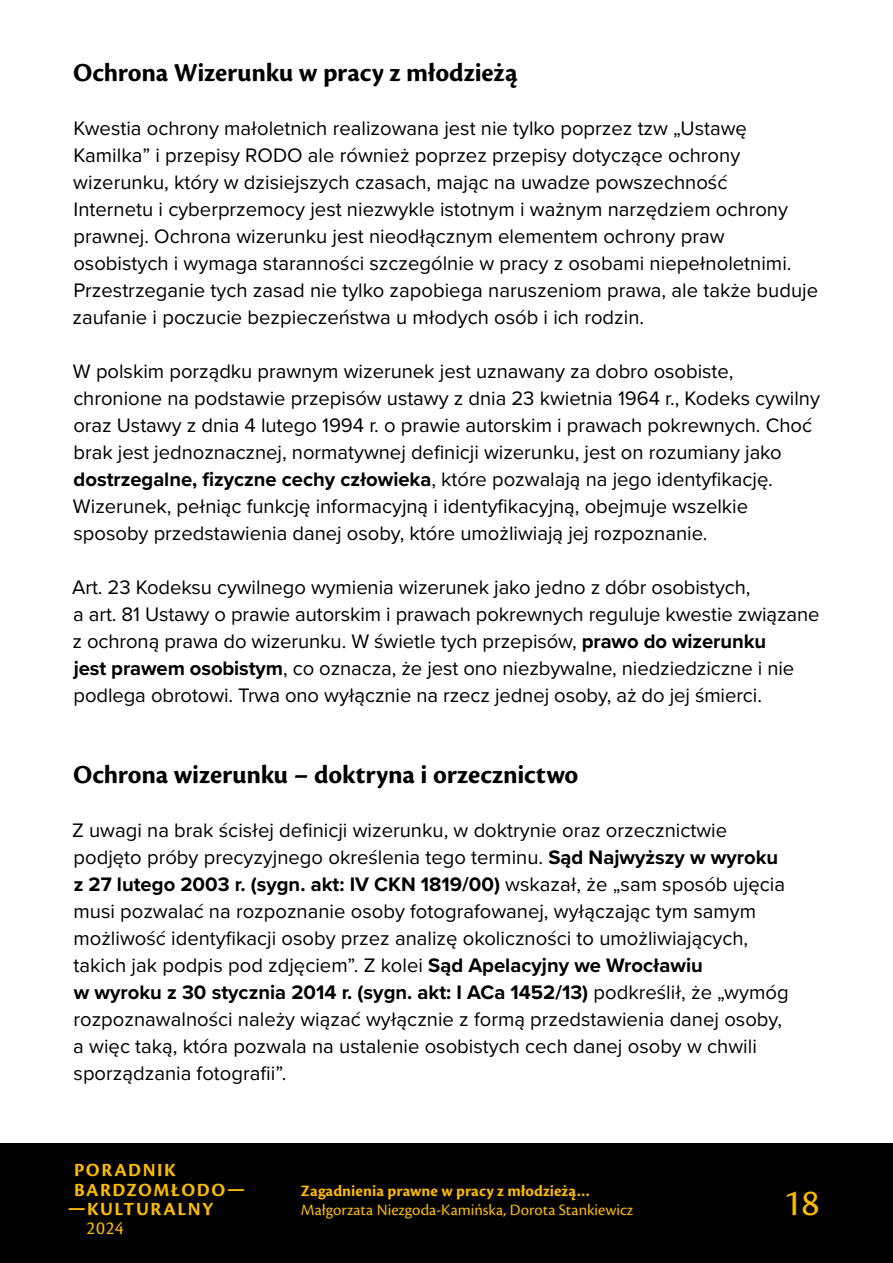
<style>
.page{position:relative;width:893px;height:1263px;background:#fff}
.page>*{position:absolute;margin:0;border:0;box-sizing:border-box;transform-origin:0 0}
.t1{font:39px "Cronos Pro";color:#fbba00}
.t2{font:700 27px "Cronos Pro";letter-spacing:-.005em;color:#000}
.a4o{font:20.25px/27px "Proxima Nova";color:#000}
.t3{font:700 19.35px "Cronos Pro";letter-spacing:.08em;color:#fbba00}
.t4{font:19.35px "Cronos Pro";color:#fbba00}
.t5{font:16.5px "Cronos Pro";color:#fbba00}
.t6{font:700 16.5px "Cronos Pro";letter-spacing:.005em;color:#fbba00}
.s1{font-weight:700}
</style>
<div class="page">
<div style="left:0;top:1144px;width:893px;height:119px;background:#000"></div>
<h2 class="t2" style="left:73px;top:57px;width:446px">Ochrona Wizerunku w pracy z młodzieżą</h2>
<p class="a4o" style="left:72px;top:114px;width:747px">Kwestia ochrony małoletnich realizowana jest nie tylko poprzez tzw „Ustawę Kamilka” i przepisy RODO ale również poprzez przepisy dotyczące ochrony wizerunku, który w dzisiejszych czasach, mając na uwadze powszechność<br>Internetu i cyberprzemocy jest niezwykle istotnym i ważnym narzędziem ochrony prawnej. Ochrona wizerunku jest nieodłącznym elementem ochrony praw osobistych i wymaga staranności szczególnie w pracy z osobami niepełnoletnimi.<br>Przestrzeganie tych zasad nie tylko zapobiega naruszeniom prawa, ale także buduje zaufanie i poczucie bezpieczeństwa u młodych osób i ich rodzin.</p>
<p class="a4o" style="left:73px;top:357px;width:748px">W polskim porządku prawnym wizerunek jest uznawany za dobro osobiste, chronione na podstawie przepisów ustawy z dnia 23 kwietnia 1964 r., Kodeks cywilny oraz Ustawy z dnia 4 lutego 1994 r. o prawie autorskim i prawach pokrewnych. Choć brak jest jednoznacznej, normatywnej definicji wizerunku, jest on rozumiany jako <span class="s1">dostrzegalne, fizyczne cechy człowieka</span>, które pozwalają na jego identyfikację.<br>Wizerunek, pełniąc funkcję informacyjną i identyfikacyjną, obejmuje wszelkie sposoby przedstawienia danej osoby, które umożliwiają jej rozpoznanie.</p>
<p class="a4o" style="left:72px;top:573px;width:749px">Art. 23 Kodeksu cywilnego wymienia wizerunek jako jedno z dóbr osobistych,<br>a art. 81 Ustawy o prawie autorskim i prawach pokrewnych reguluje kwestie związane z ochroną prawa do wizerunku. W świetle tych przepisów, <span class="s1">prawo do wizerunku<br>jest prawem osobistym</span>, co oznacza, że jest ono niezbywalne, niedziedziczne i nie podlega obrotowi. Trwa ono wyłącznie na rzecz jednej osoby, aż do jej śmierci.</p>
<h2 class="t2" style="left:73px;top:759px;width:507px">Ochrona wizerunku – doktryna i orzecznictwo</h2>
<p class="a4o" style="left:72px;top:816px;width:718px">Z uwagi na brak ścisłej definicji wizerunku, w doktrynie oraz orzecznictwie podjęto próby precyzyjnego określenia tego terminu. <span class="s1">Sąd Najwyższy w wyroku z 27 lutego 2003 r. (sygn. akt: IV CKN 1819/00)</span> wskazał, że „sam sposób ujęcia musi pozwalać na rozpoznanie osoby fotografowanej, wyłączając tym samym możliwość identyfikacji osoby przez analizę okoliczności to umożliwiających, takich jak podpis pod zdjęciem”. Z kolei <span class="s1">Sąd Apelacyjny we Wrocławiu<br>w wyroku z 30 stycznia 2014 r. (sygn. akt: I ACa 1452/13)</span> podkreślił, że „wymóg rozpoznawalności należy wiązać wyłącznie z formą przedstawienia danej osoby, a więc taką, która pozwala na ustalenie osobistych cech danej osoby w chwili sporządzania fotografii”.</p>
<p class="t3" style="left:74px;top:1159px;width:103px">PORADNIK</p>
<p class="t3" style="left:74px;top:1178px;width:173px">BARDZOMŁODO—</p>
<p class="t3" style="left:68px;top:1198px;width:147px">—KULTURALNY</p>
<p class="t4" style="left:87px;top:1217px;width:39px">2024</p>
<p class="t6" style="left:301px;top:1181px;width:291px">Zagadnienia prawne w pracy z młodzieżą…</p>
<p class="t5" style="left:301px;top:1200px;width:334px">Małgorzata Niezgoda-Kamińska, Dorota Stankiewicz</p>
<h1 class="t1" style="left:783px;top:1180px;width:38px">18</h1>
</div>
